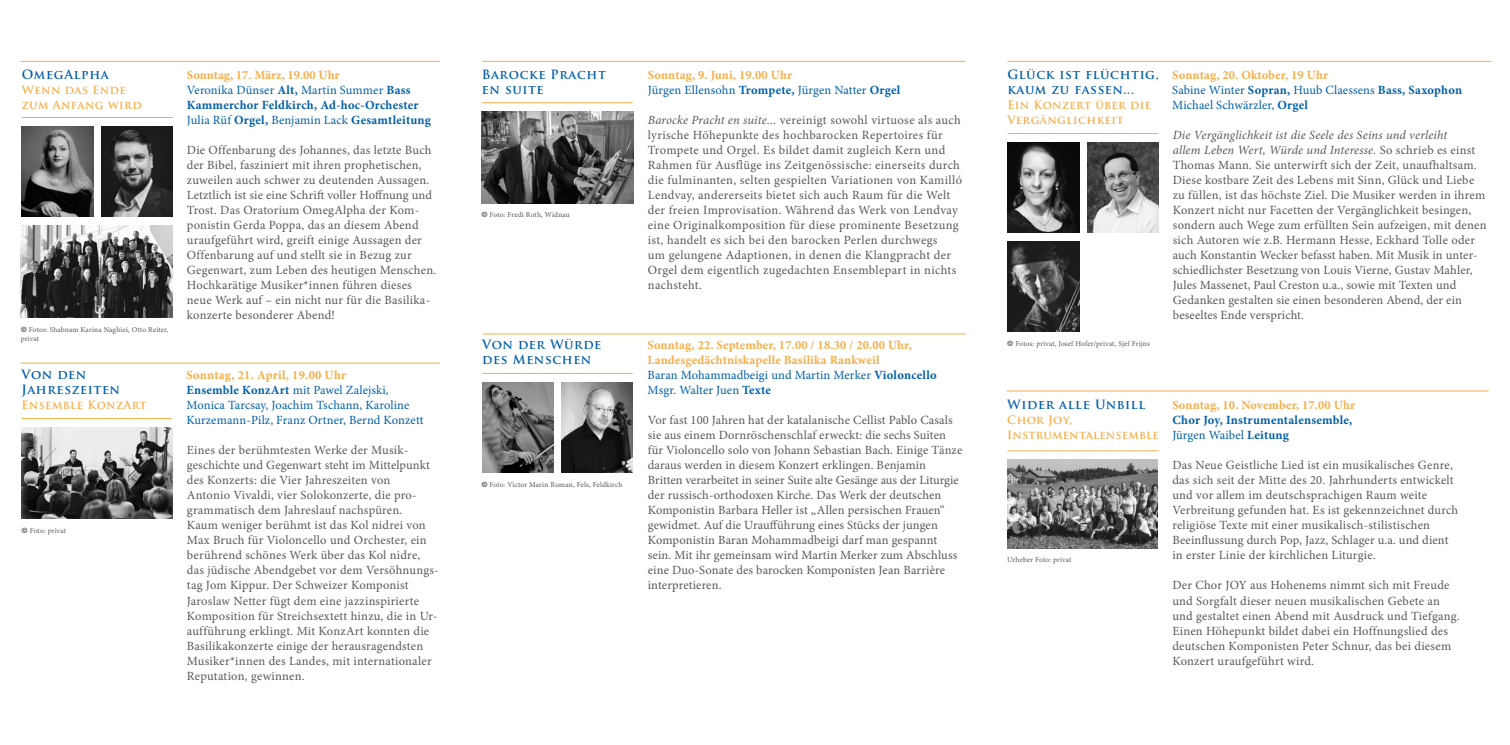
<style>
.page{position:relative;width:1510px;height:745px;background:#fff}
.page>*{position:absolute;margin:0;border:0;box-sizing:border-box;transform-origin:0 0}
.t1{font:12.5px/15px "Minion Pro";letter-spacing:.015em;color:#58585a}
.t2{font:12.5px/15px "Minion Pro";letter-spacing:.01em;color:#005faa}
.t3{font:700 12.5px/15px "Minion Pro";letter-spacing:.015em;color:#005faa}
.t4{font:700 12.5px/15px "Minion Pro";letter-spacing:.01em;color:#f7ad47}
.t5{font:700 12.5px/15px "Trajan Pro";letter-spacing:.05em;color:#005faa}
.t6{font:700 11.25px/15px "Trajan Pro";letter-spacing:.03em;color:#f7ad47}
.t7{font:7.5px/9px "Minion Pro";letter-spacing:.015em;color:#58585a}
.s1{font-family:"Mont";font-weight:700}
.s2{color:#f7ad47}
.s3{font-weight:400}
.s4{font-weight:700;color:#f7ad47}
.s5{font-weight:700}
.s6{font-style:italic}
.s7{font-weight:400;color:#005faa}
.s8{color:#005faa}
</style>
<div class="page">
<hr style="left:22px;top:117px;width:151px;height:1px;background:#f7ad47">
<hr style="left:21px;top:61px;width:418px;height:1px;background:#f7ad47">
<hr style="left:21px;top:362px;width:418px;height:1px;background:#f7ad47">
<hr style="left:482px;top:373px;width:150px;height:1px;background:#f7ad47">
<hr style="left:483px;top:333px;width:482px;height:1px;background:#f7ad47">
<hr style="left:482px;top:61px;width:483px;height:1px;background:#f7ad47">
<hr style="left:1006px;top:390px;width:482px;height:1px;background:#f7ad47">
<hr style="left:22px;top:418px;width:150px;height:1px;background:#f7ad47">
<hr style="left:482px;top:102px;width:150px;height:1px;background:#f7ad47">
<hr style="left:1007px;top:450px;width:151px;height:1px;background:#f7ad47">
<hr style="left:1007px;top:61px;width:484px;height:1px;background:#f7ad47">
<img style="left:21px;top:226px;width:152px;height:91px">
<hr style="left:1007px;top:133px;width:151px;height:1px;background:#f7ad47">
<img style="left:1007px;top:459px;width:150px;height:89px">
<img style="left:101px;top:126px;width:71px;height:91px">
<img style="left:21px;top:127px;width:72px;height:90px">
<img style="left:21px;top:427px;width:152px;height:91px">
<img style="left:1087px;top:142px;width:71px;height:91px">
<img style="left:1007px;top:143px;width:72px;height:90px">
<img style="left:1007px;top:242px;width:72px;height:90px">
<img style="left:481px;top:111px;width:152px;height:92px">
<img style="left:561px;top:382px;width:72px;height:90px">
<img style="left:483px;top:382px;width:70px;height:90px">
<p class="t5" style="left:22px;top:67px;width:88px">OmegAlpha</p>
<p class="t6" style="left:22px;top:83px;width:121px">Wenn das Ende zum Anfang wird</p>
<p class="t7" style="left:21px;top:324px;width:149px"><span class="s1">©</span> Fotos: Shabnam Karina Naghiei, Otto Reiter, privat</p>
<p class="t5" style="left:22px;top:366px;width:100px">Von den<br>Jahreszeiten</p>
<p class="t6" style="left:22px;top:397px;width:127px">Ensemble KonzArt</p>
<p class="t7" style="left:22px;top:526px;width:46px"><span class="s1">©</span> Foto: privat</p>
<p class="t3" style="left:187px;top:67px;width:245px"><span class="s2">Sonntag, 17. März, 19.00 Uhr<br></span><span class="s3">Veronika Dünser</span> Alt, <span class="s3">Martin Summer</span> Bass Kammerchor Feldkirch, Ad-hoc-Orchester <span class="s3">Julia Rüf</span> Orgel, <span class="s3">Benjamin Lack</span> Gesamtleitung</p>
<p class="t1" style="left:187px;top:142px;width:251px">Die Offenbarung des Johannes, das letzte Buch der Bibel, fasziniert mit ihren prophetischen, zuweilen auch schwer zu deutenden Aussagen.<br>Letztlich ist sie eine Schrift voller Hoffnung und Trost. Das Oratorium OmegAlpha der Kom&shy;ponistin Gerda Poppa, das an diesem Abend uraufgeführt wird, greift einige Aussagen der Offenbarung auf und stellt sie in Bezug zur Gegenwart, zum Leben des heutigen Menschen.<br>Hochkarätige Musiker*innen führen dieses neue Werk auf – ein nicht nur für die Basilika&shy;konzerte besonderer Abend!</p>
<p class="t2" style="left:186px;top:367px;width:239px"><span class="s4">Sonntag, 21. April, 19.00 Uhr<br></span><span class="s5">Ensemble KonzArt</span> mit Pawel Zalejski, Monica Tarcsay, Joachim Tschann, Karoline Kurzemann-Pilz, Franz Ortner, Bernd Konzett</p>
<p class="t1" style="left:187px;top:442px;width:253px">Eines der berühmtesten Werke der Musik&shy;geschichte und Gegenwart steht im Mittelpunkt des Konzerts: die Vier Jahreszeiten von<br>Antonio Vivaldi, vier Solokonzerte, die pro&shy;grammatisch dem Jahreslauf nachspüren.<br>Kaum weniger berühmt ist das Kol nidrei von Max Bruch für Violoncello und Orchester, ein berührend schönes Werk über das Kol nidre, das jüdische Abendgebet vor dem Versöhnungs&shy;tag Jom Kippur. Der Schweizer Komponist Jaroslaw Netter fügt dem eine jazzinspirierte Komposition für Streichsextett hinzu, die in Ur&shy;aufführung erklingt. Mit KonzArt konnten die Basilikakonzerte einige der herausragendsten Musiker*innen des Landes, mit internationaler Reputation, gewinnen.</p>
<p class="t5" style="left:482px;top:67px;width:125px">Barocke Pracht en suite</p>
<p class="t2" style="left:648px;top:67px;width:254px"><span class="s4">Sonntag, 9. Juni, 19.00 Uhr<br></span>Jürgen Ellensohn <span class="s5">Trompete,</span> Jürgen Natter <span class="s5">Orgel</span></p>
<p class="t7" style="left:481px;top:210px;width:90px"><span class="s1">©</span> Foto: Fredi Roth, Widnau</p>
<p class="t5" style="left:482px;top:337px;width:121px">Von der Würde des Menschen</p>
<p class="t7" style="left:481px;top:480px;width:143px"><span class="s1">©</span> Foto: Victor Marin Roman, Fels, Feldkirch</p>
<p class="t1" style="left:648px;top:112px;width:316px"><span class="s6">Barocke Pracht en suite...</span> vereinigt sowohl virtuose als auch lyrische Höhepunkte des hochbarocken Repertoires für Trompete und Orgel. Es bildet damit zugleich Kern und Rahmen für Ausflüge ins Zeitgenössische: einerseits durch die fulminanten, selten gespielten Variationen von Kamilló Lendvay, andererseits bietet sich auch Raum für die Welt der freien Improvisation. Während das Werk von Lendvay eine Originalkomposition für diese prominente Besetzung ist, handelt es sich bei den barocken Perlen durchwegs<br>um gelungene Adaptionen, in denen die Klangpracht der Orgel dem eigentlich zugedachten Ensemblepart in nichts nachsteht.</p>
<p class="t4" style="left:647px;top:337px;width:291px">Sonntag, 22. September, 17.00 / 18.30 / 20.00 Uhr, Landesgedächtniskapelle Basilika Rankweil<br><span class="s7">Baran Mohammadbeigi und Martin Merker</span> <span class="s8">Violoncello </span><span class="s7">Msgr. Walter Juen</span> <span class="s8">Texte</span></p>
<p class="t1" style="left:648px;top:412px;width:316px">Vor fast 100 Jahren hat der katalanische Cellist Pablo Casals sie aus einem Dornröschenschlaf erweckt: die sechs Suiten für Violoncello solo von Johann Sebastian Bach. Einige Tänze daraus werden in diesem Konzert erklingen. Benjamin Britten verarbeitet in seiner Suite alte Gesänge aus der Liturgie der russisch-orthodoxen Kirche. Das Werk der deutschen Komponistin Barbara Heller ist „Allen persischen Frauen“ gewidmet. Auf die Uraufführung eines Stücks der jungen Komponistin Baran Mohammadbeigi darf man gespannt sein. Mit ihr gemeinsam wird Martin Merker zum Abschluss eine Duo-Sonate des barocken Komponisten Jean Barrière interpretieren.</p>
<p class="t5" style="left:1007px;top:67px;width:153px">Glück ist flüchtig, kaum zu fassen...</p>
<p class="t6" style="left:1007px;top:98px;width:145px">Ein Konzert über die<br>Vergänglichkeit</p>
<p class="t7" style="left:1007px;top:339px;width:144px"><span class="s1">©</span> Fotos: privat, Josef Hofer/privat, Sjef Frijns</p>
<p class="t2" style="left:1172px;top:67px;width:291px"><span class="s4">Sonntag, 20. Oktober, 19 Uhr<br></span>Sabine Winter <span class="s5">Sopran,</span> Huub Claessens <span class="s5">Bass, Saxophon<br></span>Michael Schwärzler, <span class="s5">Orgel</span></p>
<p class="t1" style="left:1172px;top:127px;width:315px"><span class="s6">Die Vergänglichkeit ist die Seele des Seins und verleiht<br>allem Leben Wert, Würde und Interesse.</span> So schrieb es einst Thomas Mann. Sie unterwirft sich der Zeit, unaufhaltsam.<br>Diese kostbare Zeit des Lebens mit Sinn, Glück und Liebe zu füllen, ist das höchste Ziel. Die Musiker werden in ihrem Konzert nicht nur Facetten der Vergänglichkeit besingen, sondern auch Wege zum erfüllten Sein aufzeigen, mit denen sich Autoren wie z.B. Hermann Hesse, Eckhard Tolle oder auch Konstantin Wecker befasst haben. Mit Musik in unter&shy;schiedlichster Besetzung von Louis Vierne, Gustav Mahler, Jules Massenet, Paul Creston u.a., sowie mit Texten und Gedanken gestalten sie einen besonderen Abend, der ein beseeltes Ende verspricht.</p>
<p class="t5" style="left:1007px;top:397px;width:139px">Wider alle Unbill</p>
<p class="t6" style="left:1007px;top:412px;width:153px">Chor Joy,<br>Instrumentalensemble</p>
<p class="t7" style="left:1007px;top:555px;width:66px">Urheber Foto: privat</p>
<p class="t4" style="left:1172px;top:397px;width:184px">Sonntag, 10. November, 17.00 Uhr</p>
<p class="t3" style="left:1172px;top:412px;width:181px">Chor Joy, Instrumentalensemble,<br><span class="s3">Jürgen Waibel</span> Leitung</p>
<p class="t1" style="left:1172px;top:457px;width:287px">Das Neue Geistliche Lied ist ein musikalisches Genre, das sich seit der Mitte des 20. Jahrhunderts entwickelt und vor allem im deutschsprachigen Raum weite Verbreitung gefunden hat. Es ist gekennzeichnet durch religiöse Texte mit einer musikalisch-stilistischen Beeinflussung durch Pop, Jazz, Schlager u.a. und dient in erster Linie der kirchlichen Liturgie.</p>
<p class="t1" style="left:1172px;top:577px;width:289px">Der Chor JOY aus Hohenems nimmt sich mit Freude und Sorgfalt dieser neuen musikalischen Gebete an und gestaltet einen Abend mit Ausdruck und Tiefgang.<br>Einen Höhepunkt bildet dabei ein Hoffnungslied des deutschen Komponisten Peter Schnur, das bei diesem Konzert uraufgeführt wird.</p>
</div>
